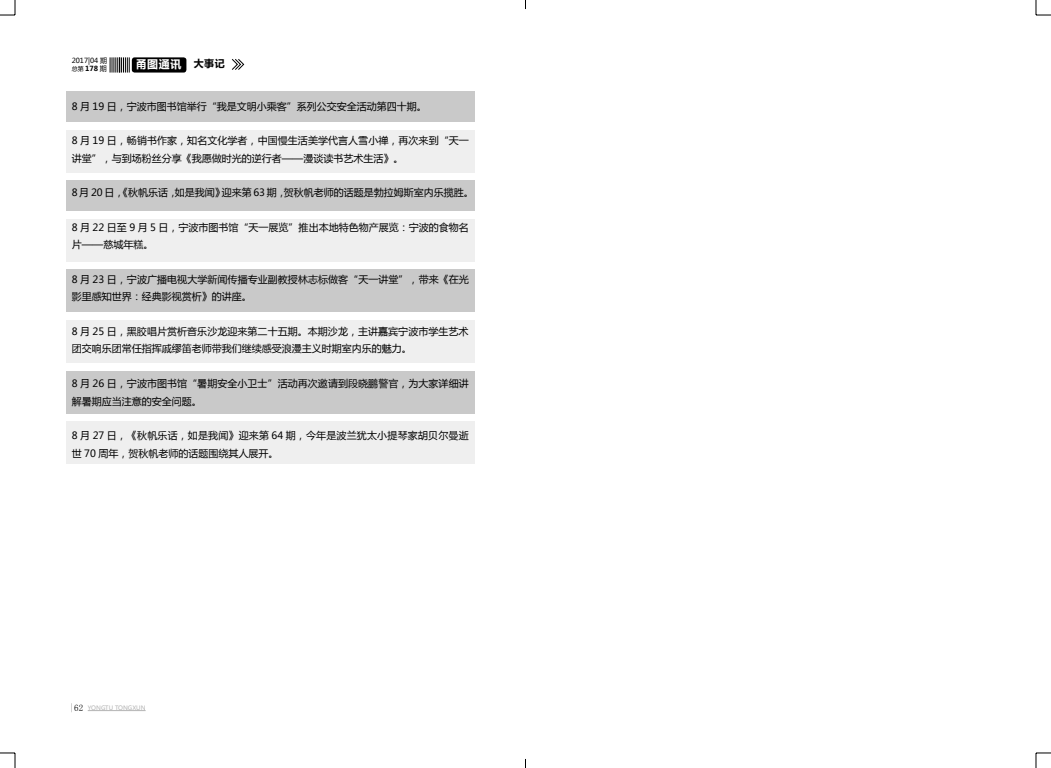
<style>
.page{position:relative;width:1051px;height:768px;background:#fff}
.page>*{position:absolute;margin:0;border:0;box-sizing:border-box;transform-origin:0 0}
.t1{font:700 11px "Microsoft Ya Hei";color:#fff}
.t2{font:10px/17.5px "Microsoft Ya Hei";color:#000}
.t3{font:7px/8.2px "Microsoft Ya Hei";color:#000}
.t4{font:6px "Microsoft Ya Hei";color:#b4b4b4}
.s1{font-size:6px}
.s2{font-weight:700}
.s3{font-size:10px;color:#000}
.s4{font-family:"Sim Sun";font-size:9px;color:#000}
</style>
<div class="page">
<hr style="left:88px;top:710px;width:58px;height:1px;background:#b4b4b4">
<svg style="left:110px;top:57px;width:20px;height:15px"></svg>
<div style="left:132px;top:57px;width:54px;height:15px;background:#000;border-radius:3px"></div>
<svg style="left:232px;top:59px;width:13px;height:11px"></svg>
<div style="left:66px;top:269px;width:408px;height:43px;background:#c9c9c9"></div>
<div style="left:66px;top:371px;width:408px;height:42px;background:#c9c9c9"></div>
<div style="left:66px;top:130px;width:408px;height:42px;background:#efefef"></div>
<div style="left:66px;top:219px;width:408px;height:42px;background:#efefef"></div>
<div style="left:66px;top:320px;width:408px;height:42px;background:#efefef"></div>
<div style="left:66px;top:421px;width:408px;height:42px;background:#efefef"></div>
<div style="left:66px;top:91px;width:408px;height:30px;background:#c9c9c9"></div>
<div style="left:66px;top:180px;width:408px;height:31px;background:#c9c9c9"></div>
<svg style="left:0;top:0;width:16px;height:16px"></svg>
<svg style="left:0;top:752px;width:16px;height:15px"></svg>
<svg style="left:1035px;top:0;width:15px;height:16px"></svg>
<svg style="left:1035px;top:752px;width:15px;height:15px"></svg>
<p class="t3" style="left:72px;top:56px;width:37px">2017|04 期<span class="s1">总第</span> <span class="s2">178</span> 期</p>
<p class="t1" style="left:136px;top:56px;width:91px">甬图通讯 <span class="s3">大事记</span></p>
<p class="t2" style="left:72px;top:97px;width:357px">8 月 19 日，宁波市图书馆举行“我是文明小乘客”系列公交安全活动第四十期。</p>
<p class="t2" style="left:72px;top:131px;width:398px">8 月 19 日，畅销书作家，知名文化学者，中国慢生活美学代言人雪小禅，再次来到“天一讲堂”，与到场粉丝分享《我愿做时光的逆行者——漫谈读书艺术生活》。</p>
<p class="t2" style="left:72px;top:183px;width:403px">8 月 20 日，《秋帆乐话，如是我闻》迎来第 63 期，贺秋帆老师的话题是勃拉姆斯室内乐揽胜。</p>
<p class="t2" style="left:72px;top:218px;width:398px">8 月 22 日至 9 月 5 日，宁波市图书馆“天一展览”推出本地特色物产展览：宁波的食物名片——慈城年糕。</p>
<p class="t2" style="left:72px;top:270px;width:398px">8 月 23 日，宁波广播电视大学新闻传播专业副教授林志标做客“天一讲堂”，带来《在光影里感知世界：经典影视赏析》的讲座。</p>
<p class="t2" style="left:72px;top:322px;width:398px">8 月 25 日，黑胶唱片赏析音乐沙龙迎来第二十五期。本期沙龙，主讲嘉宾宁波市学生艺术团交响乐团常任指挥戚缪笛老师带我们继续感受浪漫主义时期室内乐的魅力。</p>
<p class="t2" style="left:72px;top:374px;width:398px">8 月 26 日，宁波市图书馆“暑期安全小卫士”活动再次邀请到段晓鹏警官，为大家详细讲解暑期应当注意的安全问题。</p>
<p class="t2" style="left:72px;top:426px;width:398px">8 月 27 日，《秋帆乐话，如是我闻》迎来第 64 期，今年是波兰犹太小提琴家胡贝尔曼逝世 70 周年，贺秋帆老师的话题围绕其人展开。</p>
<p class="t4" style="left:70px;top:703px;width:77px"><span class="s4">|62</span> YONGTU TONGXUN</p>
</div>
